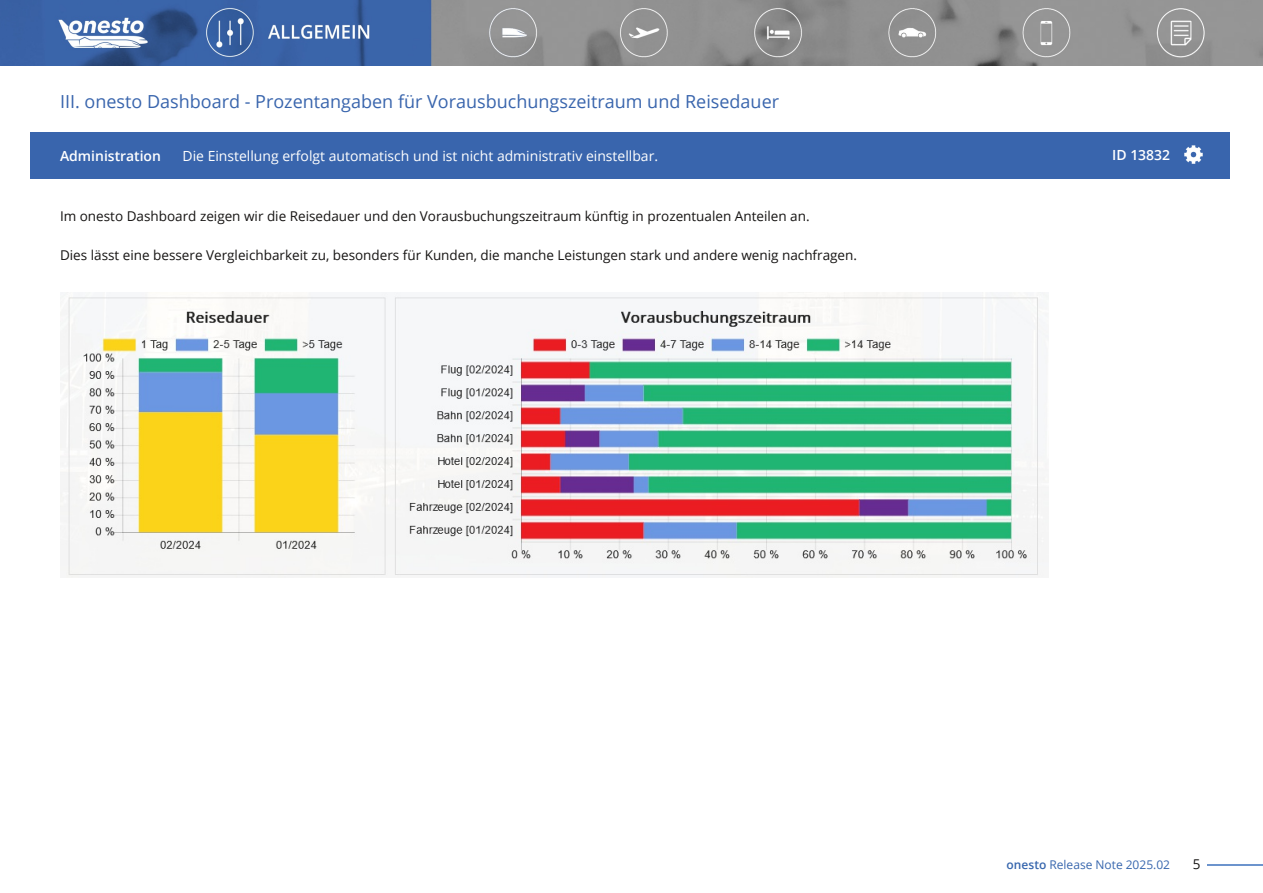
<style>
.page{position:relative;width:1263px;height:893px;background:#fff}
.page>*{position:absolute;margin:0;border:0;box-sizing:border-box;transform-origin:0 0}
.t1{font:18px "Open Sans";color:#3965ad}
.t2{font:13.95px "Open Sans";color:#fff}
.t3{font:600 13.95px "Open Sans";color:#fff}
.t4{font:13.5px "Open Sans";color:#161413}
.t5{font:12px "Open Sans";color:#3867ae}
.s1{font-weight:600}
</style>
<div class="page">
<hr style="left:1207px;top:864px;width:56px;height:2px;background:#6c94cd">
<div style="left:30px;top:132px;width:1199px;height:47px;background:#3965ad"></div>
<img style="left:1184px;top:145px;width:18px;height:19px">
<img style="left:0;top:0;width:1263px;height:65px">
<img style="left:60px;top:293px;width:988px;height:285px">
<h1 class="t1" style="left:60px;top:89px;width:721px">III. onesto Dashboard - Prozentangaben für Vorausbuchungszeitraum und Reisedauer</h1>
<p class="t3" style="left:60px;top:146px;width:103px">Administration</p>
<p class="t2" style="left:182px;top:146px;width:477px">Die Einstellung erfolgt automatisch und ist nicht administrativ einstellbar.</p>
<p class="t4" style="left:60px;top:207px;width:751px">Im onesto Dashboard zeigen wir die Reisedauer und den Vorausbuchungszeitraum künftig in prozentualen Anteilen an.</p>
<p class="t4" style="left:60px;top:246px;width:798px">Dies lässt eine bessere Vergleichbarkeit zu, besonders für Kunden, die manche Leistungen stark und andere wenig nachfragen.</p>
<p class="t3" style="left:1112px;top:145px;width:59px">ID 13832</p>
<p class="t5" style="left:1006px;top:856px;width:165px"><span class="s1">onesto</span> Release Note 2025.02</p>
<p class="t4" style="left:1193px;top:855px;width:9px">5</p>
</div>
